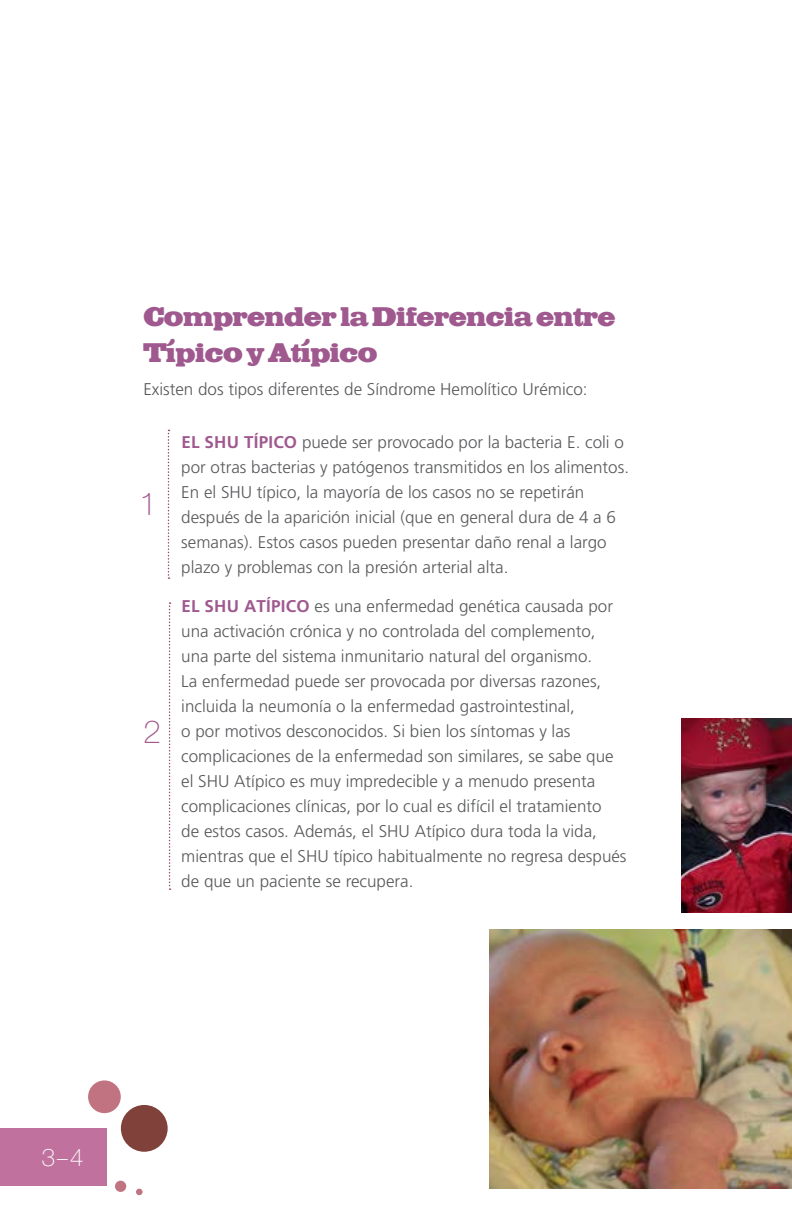
<style>
.page{position:relative;width:792px;height:1224px;background:#fff}
.page>*{position:absolute;margin:0;border:0;box-sizing:border-box;transform-origin:0 0}
.t1{font:34.2px "Nimbus Sans Novus T Light Ro 1";color:#9f598f}
.t2{font:800 26.2px/35.8px "Egypto";letter-spacing:-.02em;color:#9f598f;scale:.9 1}
.t3{font:26.2px "Nimbus Sans Novus T Light Ro 1";color:#fff}
.t4{font:300 17px/25px "Frutiger";color:#58595b}
.s1{font-weight:700;color:#9f598f}
</style>
<div class="page">
<img style="left:489px;top:930px;width:303px;height:259px">
<img style="left:681px;top:719px;width:111px;height:193px">
<div style="left:0;top:1128px;width:107px;height:58px;background:#c0719e"></div>
<svg style="left:168px;top:430px;width:1px;height:149px"></svg>
<svg style="left:169px;top:602px;width:2px;height:288px"></svg>
<div style="left:88px;top:1080px;width:33px;height:33px;background:#c17381;border-radius:50%"></div>
<div style="left:121px;top:1105px;width:47px;height:47px;background:#80413a;border-radius:50%"></div>
<div style="left:115px;top:1181px;width:11px;height:11px;background:#c17381;border-radius:50%"></div>
<div style="left:136px;top:1189px;width:7px;height:6px;background:#c17381;border-radius:50%"></div>
<h2 class="t2" style="left:143px;top:297px;width:526px">Comprender la Diferencia entre<br>Típico y Atípico</h2>
<p class="t4" style="left:143px;top:376px;width:446px">Existen dos tipos diferentes de Síndrome Hemolítico Urémico:</p>
<p class="t4" style="left:181px;top:430px;width:449px"><span class="s1">El SHU TÍPICO</span> puede ser provocado por la bacteria E. coli o por otras bacterias y patógenos transmitidos en los alimentos.<br>En el SHU típico, la mayoría de los casos no se repetirán después de la aparición inicial (que en general dura de 4 a 6 semanas). Estos casos pueden presentar daño renal a largo plazo y problemas con la presión arterial alta.</p>
<p class="t4" style="left:181px;top:594px;width:447px"><span class="s1">El SHU ATÍPICO</span> es una enfermedad genética causada por una activación crónica y no controlada del complemento, una parte del sistema inmunitario natural del organismo.<br>La enfermedad puede ser provocada por diversas razones, incluida la neumonía o la enfermedad gastrointestinal,<br>o por motivos desconocidos. Si bien los síntomas y las complicaciones de la enfermedad son similares, se sabe que el SHU Atípico es muy impredecible y a menudo presenta complicaciones clínicas, por lo cual es difícil el tratamiento<br>de estos casos. Además, el SHU Atípico dura toda la vida, mientras que el SHU típico habitualmente no regresa después de que un paciente se recupera.</p>
<h1 class="t1" style="left:138px;top:484px;width:21px">1</h1>
<h1 class="t1" style="left:143px;top:712px;width:21px">2</h1>
<h2 class="t3" style="left:41px;top:1143px;width:44px">3–4</h2>
</div>
